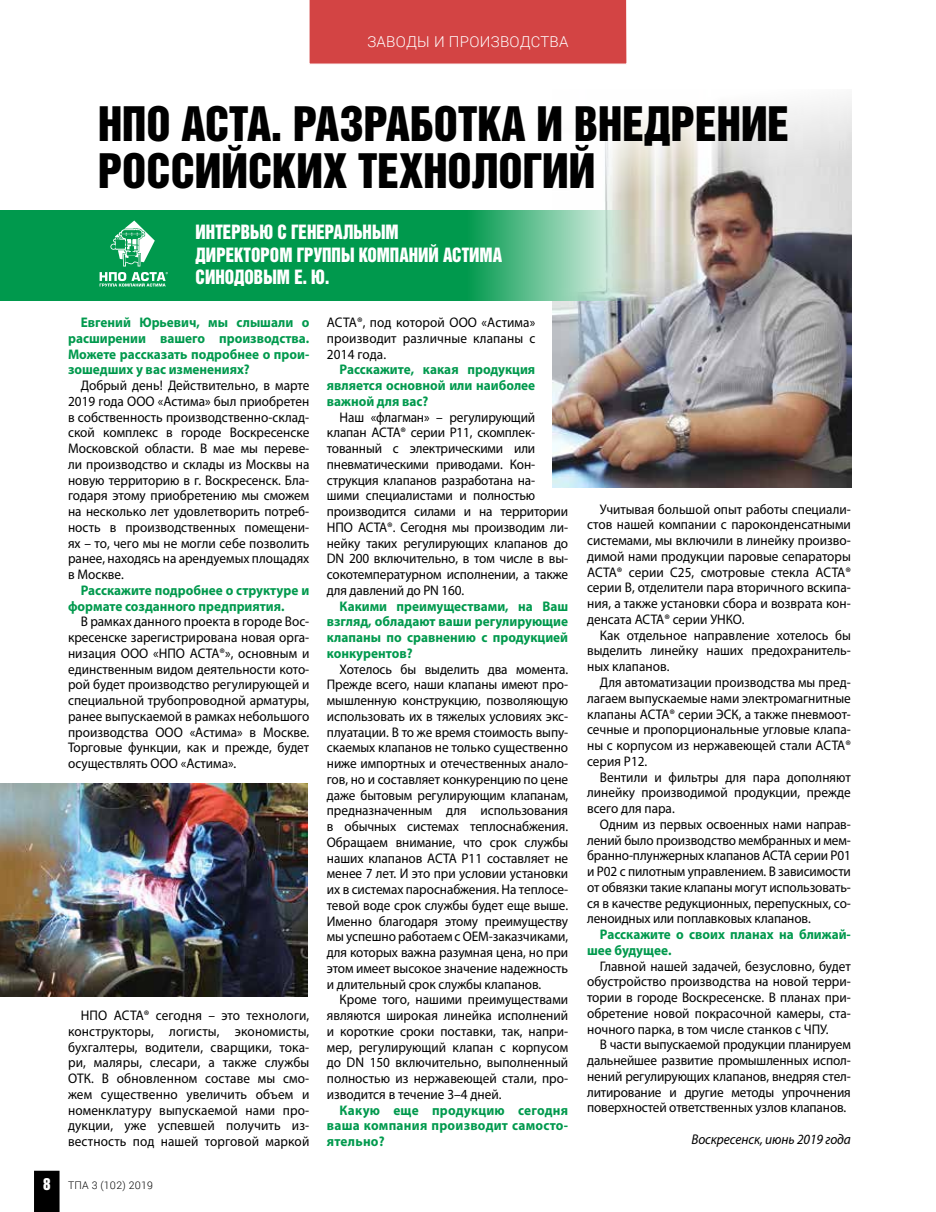
<style>
.page{position:relative;width:936px;height:1212px;background:#fff}
.page>*{position:absolute;margin:0;border:0;box-sizing:border-box;transform-origin:0 0}
.t1{font:43.5px/46.5px "Helvetica Inserat LT Std";color:#000}
.t2{font:18px/22.5px "Helvetica Inserat LT Std";color:#fff;scale:.94 1}
.t3{font:300 15px "Roboto";letter-spacing:.02em;color:#fff}
.t4{font:italic 14.1px "Myriad Pro";letter-spacing:-.005em;color:#000;scale:.95 1}
.t5{font:13.95px/15.8px "Myriad Pro";letter-spacing:-.005em;color:#000;text-align:justify;scale:.95 1}
.t6{font:700 13.95px/15.8px "Myriad Pro";color:#00994d;text-align:justify;scale:.95 1}
.t7{font:300 10.5px "Roboto";letter-spacing:.02em;color:#000}
.s1{font-family:"Helvetica Inserat LT Std";font-weight:400;font-size:15px;color:#fff}
</style>
<div class="page">
<img style="left:552px;top:99px;width:299px;height:389px">
<svg style="left:0;top:210px;width:662px;height:90px;background:#29a768"></svg>
<img style="left:0;top:783px;width:308px;height:213px">
<div style="left:309px;top:0;width:318px;height:64px;background:#d34444"></div>
<div style="left:34px;top:1171px;width:26px;height:41px;background:#000"></div>
<svg style="left:110px;top:220px;width:45px;height:46px"></svg>
<svg style="left:100px;top:272px;width:68px;height:15px"></svg>
<p class="t3" style="left:367px;top:32px;width:203px">ЗАВОДЫ И ПРОИЗВОДСТВА</p>
<h1 class="t1" style="left:98px;top:102px;width:692px">НПО АСТА. РАЗРАБОТКА И ВНЕДРЕНИЕ<br>РОССИЙСКИХ ТЕХНОЛОГИЙ</h1>
<p class="t2" style="left:196px;top:221px;width:327px">ИНТЕРВЬЮ С ГЕНЕРАЛЬНЫМ<br>ДИРЕКТОРОМ ГРУППЫ КОМПАНИЙ АСТИМА<br>СИНОДОВЫМ Е. Ю.</p>
<p class="t6" style="left:68px;top:314px;width:255px;text-indent:13px">Евгений Юрьевич, мы слышали о расширении вашего производства.<br>Можете рассказать подробнее о прои&shy;зошедших у вас изменениях?</p>
<p class="t5" style="left:68px;top:377px;width:255px;text-indent:13px">Добрый день! Действительно, в марте 2019 года ООО «Астима» был приобретен в собственность производственно-склад&shy;ской комплекс в городе Воскресенске Московской области. В мае мы переве&shy;ли производство и склады из Москвы на новую территорию в г. Воскресенск. Бла&shy;годаря этому приобретению мы сможем на несколько лет удовлетворить потреб&shy;ность в производственных помещени&shy;ях – то, чего мы не могли себе позволить ранее, находясь на арендуемых площадях в Москве.</p>
<p class="t6" style="left:68px;top:582px;width:255px;text-indent:13px">Расскажите подробнее о структуре и формате созданного предприятия.</p>
<p class="t5" style="left:68px;top:613px;width:255px;text-indent:13px">В рамках данного проекта в городе Вос&shy;кресенске зарегистрирована новая орга&shy;низация ООО «НПО АСТА®», основным и единственным видом деятельности кото&shy;рой будет производство регулирующей и специальной трубопроводной арматуры, ранее выпускаемой в рамках небольшого производства ООО «Астима» в Москве.<br>Торговые функции, как и прежде, будет осуществлять ООО «Астима».</p>
<p class="t5" style="left:68px;top:1007px;width:255px;text-indent:13px">НПО АСТА® сегодня – это технологи, конструкторы, логисты, экономисты, бухгалтеры, водители, сварщики, тока&shy;ри, маляры, слесари, а также службы ОТК. В обновленном составе мы смо&shy;жем существенно увеличить объем и номенклатуру выпускаемой нами про&shy;дукции, уже успевшей получить из&shy;вестность под нашей торговой маркой</p>
<p class="t7" style="left:43px;top:1178px;width:111px"><span class="s1">8</span> ТПА 3 (102) 2019</p>
<p class="t5" style="left:327px;top:314px;width:221px">АСТА®, под которой ООО «Астима» производит различные клапаны с 2014 года.</p>
<p class="t6" style="left:327px;top:361px;width:221px;text-indent:13px">Расскажите, какая продукция является основной или наиболее важной для вас?</p>
<p class="t5" style="left:327px;top:409px;width:255px;text-align:left;text-indent:13px">Наш «флагман» – регулирующий клапан АСТА® серии Р11, скомплек&shy;тованный с электрическими или пневматическими приводами. Кон&shy;струкция клапанов разработана на&shy;шими специалистами и полностью производится силами и на территории НПО АСТА®. Сегодня мы производим ли&shy;нейку таких регулирующих клапанов до DN 200 включительно, в том числе в вы&shy;сокотемпературном исполнении, а также для давлений до PN 160.</p>
<p class="t6" style="left:327px;top:597px;width:255px;text-indent:13px">Какими преимуществами, на Ваш взгляд, обладают ваши регулирующие клапаны по сравнению с продукцией конкурентов?</p>
<p class="t5" style="left:327px;top:661px;width:255px;text-indent:13px">Хотелось бы выделить два момента.<br>Прежде всего, наши клапаны имеют про&shy;мышленную конструкцию, позволяющую использовать их в тяжелых условиях экс&shy;плуатации. В то же время стоимость выпу&shy;скаемых клапанов не только существенно ниже импортных и отечественных анало&shy;гов, но и составляет конкуренцию по цене даже бытовым регулирующим клапанам, предназначенным для использования в обычных системах теплоснабжения.<br>Обращаем внимание, что срок службы наших клапанов АСТА Р11 составляет не менее 7 лет. И это при условии установки их в системах пароснабжения. На теплосе&shy;тевой воде срок службы будет еще выше.<br>Именно благодаря этому преимуществу мы успешно работаем с ОЕМ-заказчиками, для которых важна разумная цена, но при этом имеет высокое значение надежность и длительный срок службы клапанов.</p>
<p class="t5" style="left:327px;top:991px;width:255px;text-indent:13px">Кроме того, нашими преимуществами являются широкая линейка исполнений и короткие сроки поставки, так, напри&shy;мер, регулирующий клапан с корпусом до DN 150 включительно, выполненный полностью из нержавеющей стали, про&shy;изводится в течение 3–4 дней.</p>
<p class="t6" style="left:327px;top:1101px;width:255px;text-indent:13px">Какую еще продукцию сегодня ваша компания производит самосто&shy;ятельно?</p>
<p class="t5" style="left:587px;top:501px;width:279px;text-indent:13px">Учитывая большой опыт работы специали&shy;стов нашей компании с пароконденсатными системами, мы включили в линейку произво&shy;димой нами продукции паровые сепараторы АСТА® серии С25, смотровые стекла АСТА® серии В, отделители пара вторичного вскипа&shy;ния, а также установки сбора и возврата кон&shy;денсата АСТА® серии УНКО.</p>
<p class="t5" style="left:587px;top:627px;width:279px;text-indent:13px">Как отдельное направление хотелось бы выделить линейку наших предохранитель&shy;ных клапанов.</p>
<p class="t5" style="left:587px;top:674px;width:279px;text-indent:13px">Для автоматизации производства мы пред&shy;лагаем выпускаемые нами электромагнитные клапаны АСТА® серии ЭСК, а также пневмоот&shy;сечные и пропорциональные угловые клапа&shy;ны с корпусом из нержавеющей стали АСТА® серия Р12.</p>
<p class="t5" style="left:587px;top:769px;width:279px;text-indent:13px">Вентили и фильтры для пара дополняют линейку производимой продукции, прежде всего для пара.</p>
<p class="t5" style="left:587px;top:816px;width:279px;text-indent:13px">Одним из первых освоенных нами направ&shy;лений было производство мембранных и мем&shy;бранно-плунжерных клапанов АСТА серии Р01 и Р02 с пилотным управлением. В зависимости от обвязки такие клапаны могут использовать&shy;ся в качестве редукционных, перепускных, со&shy;леноидных или поплавковых клапанов.</p>
<p class="t6" style="left:587px;top:926px;width:279px;text-indent:13px">Расскажите о своих планах на ближай&shy;шее будущее.</p>
<p class="t5" style="left:587px;top:958px;width:279px;text-indent:13px">Главной нашей задачей, безусловно, будет обустройство производства на новой терри&shy;тории в городе Воскресенске. В планах при&shy;обретение новой покрасочной камеры, ста&shy;ночного парка, в том числе станков с ЧПУ.</p>
<p class="t5" style="left:587px;top:1036px;width:279px;text-indent:13px">В части выпускаемой продукции планируем дальнейшее развитие промышленных испол&shy;нений регулирующих клапанов, внедряя стел&shy;литирование и другие методы упрочнения поверхностей ответственных узлов клапанов.</p>
<p class="t4" style="left:691px;top:1130px;width:169px">Воскресенск, июнь 2019 года</p>
</div>
